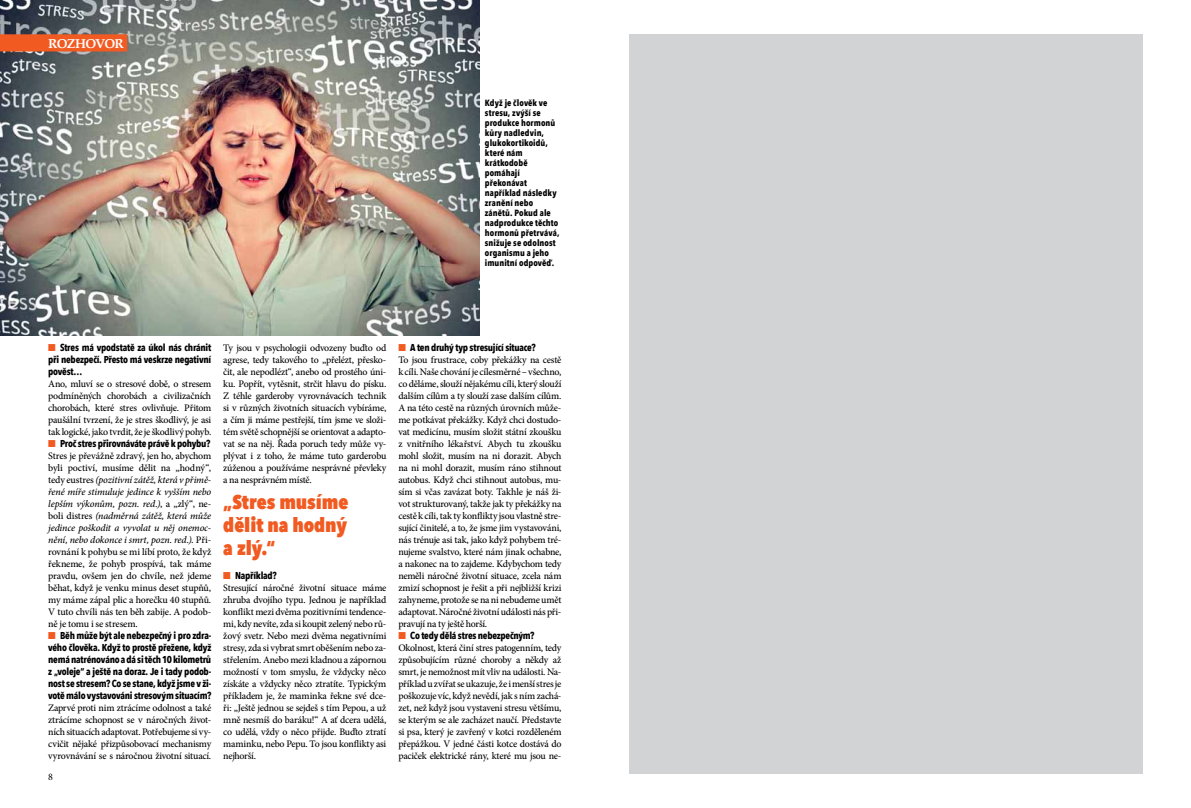
<style>
.page{position:relative;width:1191px;height:808px;background:#fff}
.page>*{position:absolute;margin:0;border:0;box-sizing:border-box;transform-origin:0 0}
.t1{font:800 condensed 20px/23px "Avenir Next LT Pro";letter-spacing:-.005em;color:#f15a21;text-align:justify}
.t2{font:700 13px "Palatino CE";letter-spacing:-.055em;color:#fff}
.t3{font:500 10px/12px "Minion Pro";letter-spacing:-.025em;color:#000;text-align:justify}
.t4{font:700 condensed 10px/12px "Avenir Next LT Pro";letter-spacing:-.025em;color:#000;text-align:justify}
.t5{font:10px "Minion Pro";color:#000}
.t6{font:700 condensed 9px/10px "Avenir Next LT Pro";letter-spacing:.01em;color:#000}
.s1{color:#f15a21}
.s2{font-style:italic}
</style>
<div class="page">
<img style="left:0;top:0;width:480px;height:335px">
<div style="left:0;top:34px;width:127px;height:17px;background:#f15a21"></div>
<div style="left:629px;top:34px;width:513px;height:740px;background:#d1d3d4"></div>
<h2 class="t2" style="left:48px;top:36px;width:77px">ROZHOVOR</h2>
<p class="t6" style="left:485px;top:98px;width:76px">Když je člověk ve stresu, zvýší se produkce hormonů kůry nadledvin, glukokortikoidů, které nám krátkodobě pomáhají překonávat například následky zranění nebo zánětů. Pokud ale nadprodukce těchto hormonů přetrvává, snižuje se odolnost organismu a jeho imunitní odpověď.</p>
<p class="t4" style="left:48px;top:342px;width:165px"><span class="s1">■</span> Stres má vpodstatě za úkol nás chránit při nebezpečí. Přesto má veskrze negativní pověst…</p>
<p class="t3" style="left:48px;top:378px;width:165px">Ano, mluví se o stresové době, o stresem podmíněných chorobách a civilizačních chorobách, které stres ovlivňuje. Přitom paušální tvrzení, že je stres škodlivý, je asi tak logické, jako tvrdit, že je škodlivý pohyb.</p>
<p class="t4" style="left:48px;top:438px;width:164px"><span class="s1">■</span> Proč stres přirovnáváte právě k pohybu?</p>
<p class="t3" style="left:48px;top:450px;width:165px">Stres je převážně zdravý, jen ho, abychom byli poctiví, musíme dělit na „hodný“, tedy eustres <span class="s2">(pozitivní zátěž, která v přimě&shy;řené míře stimuluje jedince k vyšším nebo lepším výkonům, pozn. red.)</span>, a „zlý“, ne&shy;boli distres <span class="s2">(nadměrná zátěž, která může jedince poškodit a vyvolat u něj onemoc&shy;nění, nebo dokonce i smrt, pozn. red.).</span> Při&shy;rovnání k pohybu se mi líbí proto, že když řekneme, že pohyb prospívá, tak máme pravdu, ovšem jen do chvíle, než jdeme běhat, když je venku minus deset stupňů, my máme zápal plic a horečku 40 stupňů.<br>V tuto chvíli nás ten běh zabije. A podob&shy;ně je tomu i se stresem.</p>
<p class="t4" style="left:48px;top:630px;width:165px"><span class="s1">■</span> Běh může být ale nebezpečný i pro zdra&shy;vého člověka. Když to prostě přežene, když nemá natrénováno a dá si těch 10 kilometrů z „voleje“ a ještě na doraz. Je i tady podob&shy;nost se stresem? Co se stane, když jsme v ži&shy;votě málo vystavováni stresovým situacím?</p>
<p class="t3" style="left:48px;top:702px;width:165px">Zaprvé proti nim ztrácíme odolnost a také ztrácíme schopnost se v náročných život&shy;ních situacích adaptovat. Potřebujeme si vy&shy;cvičit nějaké přizpůsobovací mechanismy vyrovnávání se s náročnou životní situací.</p>
<p class="t5" style="left:48px;top:770px;width:6px">8</p>
<p class="t3" style="left:223px;top:342px;width:165px">Ty jsou v psychologii odvozeny buďto od agrese, tedy takového to „přelézt, přesko&shy;čit, ale nepodlézt“, anebo od prostého úni&shy;ku. Popřít, vytěsnit, strčit hlavu do písku.<br>Z téhle garderoby vyrovnávacích technik si v různých životních situacích vybíráme, a čím ji máme pestřejší, tím jsme ve složi&shy;tém světě schopnější se orientovat a adapto&shy;vat se na něj. Řada poruch tedy může vy&shy;plývat i z toho, že máme tuto garderobu zúženou a používáme nesprávné převleky a na nesprávném místě.</p>
<h1 class="t1" style="left:223px;top:490px;width:127px">„Stres musíme dělit na hodný a zlý.“</h1>
<p class="t4" style="left:223px;top:570px;width:55px"><span class="s1">■</span> Například?</p>
<p class="t3" style="left:223px;top:582px;width:165px">Stresující náročné životní situace máme zhruba dvojího typu. Jednou je například konflikt mezi dvěma pozitivními tendence&shy;mi, kdy nevíte, zda si koupit zelený nebo rů&shy;žový svetr. Nebo mezi dvěma negativními stresy, zda si vybrat smrt oběšením nebo za&shy;střelením. Anebo mezi kladnou a zápornou možností v tom smyslu, že vždycky něco získáte a vždycky něco ztratíte. Typickým příkladem je, že maminka řekne své dce&shy;ři: „Ještě jednou se sejdeš s tím Pepou, a už mně nesmíš do baráku!“ A ať dcera udělá, co udělá, vždy o něco přijde. Buďto ztratí maminku, nebo Pepu. To jsou konflikty asi nejhorší.</p>
<p class="t4" style="left:398px;top:342px;width:139px"><span class="s1">■</span> A ten druhý typ stresující situace?</p>
<p class="t3" style="left:398px;top:354px;width:165px">To jsou frustrace, coby překážky na cestě k cíli. Naše chování je cílesměrné – všechno, co děláme, slouží nějakému cíli, který slouží dalším cílům a ty slouží zase dalším cílům.<br>A na této cestě na různých úrovních může&shy;me potkávat překážky. Když chci dostudo&shy;vat medicínu, musím složit státní zkoušku z vnitřního lékařství. Abych tu zkoušku mohl složit, musím na ni dorazit. Abych na ni mohl dorazit, musím ráno stihnout autobus. Když chci stihnout autobus, mu&shy;sím si včas zavázat boty. Takhle je náš ži&shy;vot strukturovaný, takže jak ty překážky na cestě k cíli, tak ty konflikty jsou vlastně stre&shy;sující činitelé, a to, že jsme jim vystavováni, nás trénuje asi tak, jako když pohybem tré&shy;nujeme svalstvo, které nám jinak ochabne, a nakonec na to zajdeme. Kdybychom tedy neměli náročné životní situace, zcela nám zmizí schopnost je řešit a při nejbližší krizi zahyneme, protože se na ni nebudeme umět adaptovat. Náročné životní události nás při&shy;pravují na ty ještě horší.</p>
<p class="t4" style="left:398px;top:630px;width:138px"><span class="s1">■</span> Co tedy dělá stres nebezpečným?</p>
<p class="t3" style="left:398px;top:642px;width:165px">Okolnost, která činí stres patogenním, tedy způsobujícím různé choroby a někdy až smrt, je nemožnost mít vliv na události. Na&shy;příklad u zvířat se ukazuje, že i menší stres je poškozuje víc, když nevědí, jak s ním zachá&shy;zet, než když jsou vystaveni stresu většímu, se kterým se ale zacházet naučí. Představte si psa, který je zavřený v kotci rozděleném přepážkou. V jedné části kotce dostává do paciček elektrické rány, které mu jsou ne-</p>
</div>
